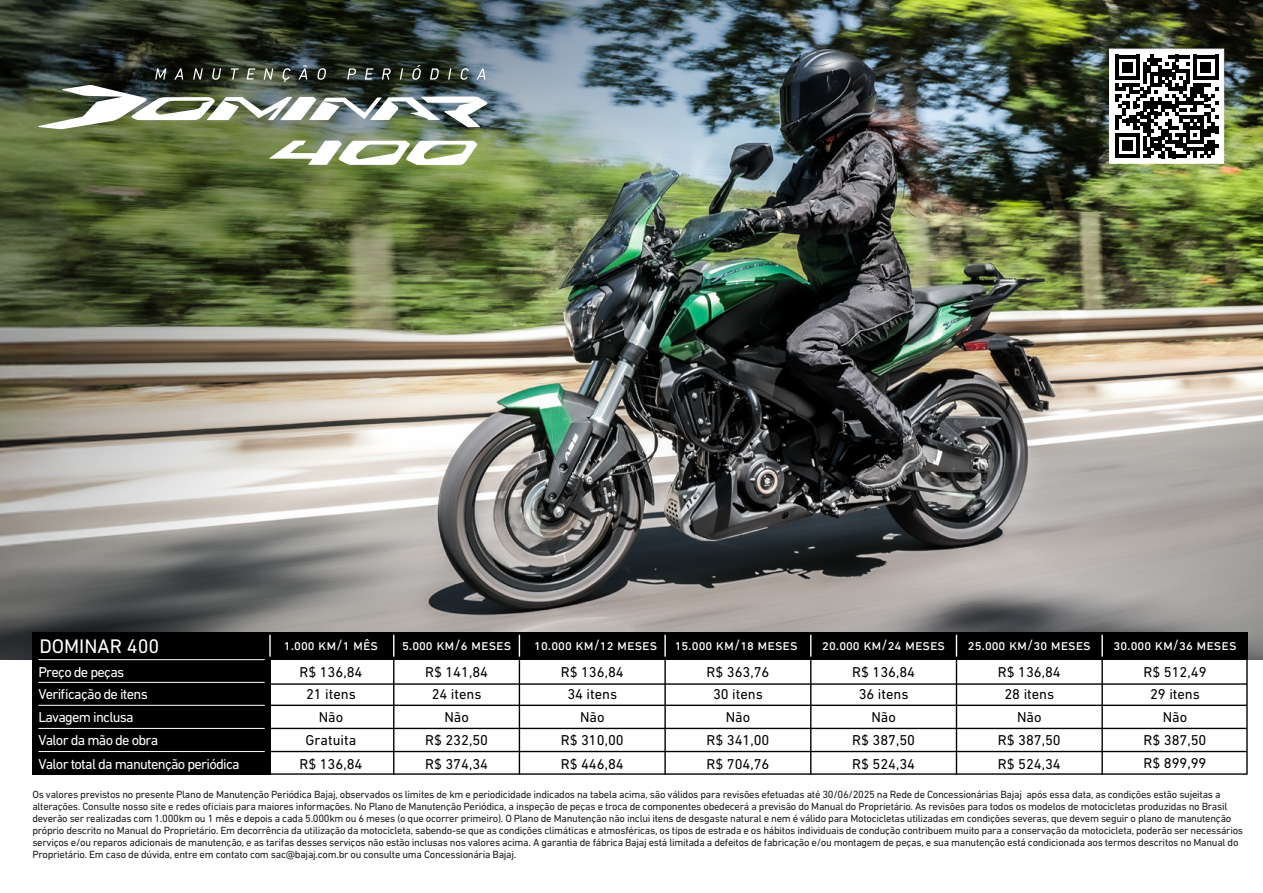
<style>
.page{position:relative;width:1263px;height:893px;background:#fff}
.page>*{position:absolute;margin:0;border:0;box-sizing:border-box;transform-origin:0 0}
.t1{font:19.95px "DIN Next LT Pro";color:#fff}
.t2{font:15px "DIN Next LT Pro";color:#fff}
.t3{font:14.55px/23.1px "DIN Next LT Pro";color:#000;text-align:center}
.t4{font:14.55px/23.1px "DIN Next LT Pro";letter-spacing:-.05em;color:#fff}
.t5{font:10.65px/12.1px "DIN Next LT Pro";letter-spacing:-.025em;color:#1d1d1b}
</style>
<div class="page">
<img style="left:1063px;top:0;width:200px;height:659px">
<img style="left:0;top:0;width:1063px;height:659px">
<hr style="left:1246px;top:638px;width:2px;height:137px;background:#000">
<div style="left:32px;top:632px;width:239px;height:143px;background:#000"></div>
<div style="left:32px;top:632px;width:1216px;height:28px;background:#000"></div>
<hr style="left:269px;top:635px;width:2px;height:22px;background:#fff">
<hr style="left:393px;top:635px;width:1px;height:140px;background:#000">
<svg style="left:393px;top:635px;width:1px;height:22px"></svg>
<hr style="left:519px;top:635px;width:1px;height:140px;background:#000">
<svg style="left:519px;top:635px;width:1px;height:22px"></svg>
<hr style="left:664px;top:638px;width:2px;height:137px;background:#000">
<hr style="left:664px;top:635px;width:2px;height:22px;background:#fff">
<hr style="left:810px;top:638px;width:1px;height:137px;background:#000">
<svg style="left:810px;top:635px;width:1px;height:22px"></svg>
<hr style="left:956px;top:638px;width:1px;height:137px;background:#000">
<svg style="left:956px;top:635px;width:1px;height:22px"></svg>
<hr style="left:1101px;top:638px;width:2px;height:137px;background:#000">
<hr style="left:1101px;top:635px;width:2px;height:22px;background:#fff">
<hr style="left:38px;top:705px;width:1209px;height:1px;background:#000">
<hr style="left:38px;top:683px;width:1209px;height:2px;background:#000">
<hr style="left:38px;top:728px;width:1209px;height:1px;background:#000">
<hr style="left:38px;top:751px;width:1209px;height:1px;background:#000">
<hr style="left:265px;top:773px;width:982px;height:2px;background:#000">
<hr style="left:38px;top:682px;width:227px;height:1px;background:#fff">
<hr style="left:38px;top:659px;width:227px;height:1px;background:#fff">
<hr style="left:38px;top:705px;width:227px;height:1px;background:#fff">
<hr style="left:38px;top:728px;width:227px;height:1px;background:#fff">
<hr style="left:38px;top:751px;width:227px;height:1px;background:#fff">
<img style="left:38px;top:65px;width:450px;height:64px">
<svg style="left:269px;top:141px;width:210px;height:24px"></svg>
<div style="left:1109px;top:49px;width:115px;height:114px;background:#fff;border:1px solid #fff"></div>
<svg style="left:1115px;top:55px;width:103px;height:103px"></svg>
<h1 class="t1" style="left:39px;top:635px;width:122px">DOMINAR 400</h1>
<h3 class="t4" style="left:38px;top:661px;width:111px;line-height:21.6px">Preço de peças<br>Verificação de itens</h3>
<h3 class="t4" style="left:38px;top:706px;width:203px">Lavagem inclusa<br>Valor da mão de obra<br>Valor total da manutenção periódica</h3>
<h2 class="t2" style="left:284px;top:636px;width:96px">1.000 km/1 mês</h2>
<h2 class="t2" style="left:402px;top:636px;width:111px">5.000 km/6 meses</h2>
<h2 class="t2" style="left:534px;top:636px;width:265px">10.000 km/12 meses 15.000 km/18 meses</h2>
<h2 class="t2" style="left:822px;top:636px;width:124px">20.000 km/24 meses</h2>
<h2 class="t2" style="left:968px;top:636px;width:124px">25.000 km/30 meses</h2>
<h2 class="t2" style="left:1113px;top:637px;width:124px">30.000 km/36 meses</h2>
<h3 class="t3" style="left:299px;top:661px;width:64px;line-height:21.6px">R$ 136,84<br>21 itens</h3>
<h3 class="t3" style="left:299px;top:706px;width:64px">Não<br>Gratuita<br>R$ 136,84</h3>
<h3 class="t3" style="left:425px;top:661px;width:64px;line-height:21.6px">R$ 141,84<br>24 itens</h3>
<h3 class="t3" style="left:425px;top:706px;width:64px">Não<br>R$ 232,50<br>R$ 374,34</h3>
<h3 class="t3" style="left:561px;top:661px;width:64px;line-height:21.6px">R$ 136,84<br>34 itens</h3>
<h3 class="t3" style="left:561px;top:705px;width:64px">Não<br>R$ 310,00<br>R$ 446,84</h3>
<h3 class="t3" style="left:706px;top:661px;width:64px;line-height:21.6px">R$ 363,76<br>30 itens</h3>
<h3 class="t3" style="left:706px;top:705px;width:64px">Não<br>R$ 341,00<br>R$ 704,76</h3>
<h3 class="t3" style="left:852px;top:661px;width:64px;line-height:21.6px">R$ 136,84<br>36 itens</h3>
<h3 class="t3" style="left:852px;top:705px;width:64px">Não<br>R$ 387,50<br>R$ 524,34</h3>
<h3 class="t3" style="left:998px;top:661px;width:64px;line-height:21.6px">R$ 136,84<br>28 itens</h3>
<h3 class="t3" style="left:998px;top:705px;width:64px">Não<br>R$ 387,50<br>R$ 524,34</h3>
<h3 class="t3" style="left:1143px;top:661px;width:64px;line-height:21.6px">R$ 512,49<br>29 itens</h3>
<h3 class="t3" style="left:1143px;top:705px;width:64px">Não<br>R$ 387,50<br>R$ 899,99</h3>
<p class="t5" style="left:32px;top:788px;width:1212px">Os valores previstos no presente Plano de Manutenção Periódica Bajaj, observados os limites de km e periodicidade indicados na tabela acima, são válidos para revisões efetuadas até 30/06/2025 na Rede de Concessionárias Bajaj após essa data, as condições estão sujeitas a alterações. Consulte nosso site e redes oficiais para maiores informações. No Plano de Manutenção Periódica, a inspeção de peças e troca de componentes obedecerá a previsão do Manual do Proprietário. As revisões para todos os modelos de motocicletas produzidas no Brasil deverão ser realizadas com 1.000km ou 1 mês e depois a cada 5.000km ou 6 meses (o que ocorrer primeiro). O Plano de Manutenção não inclui itens de desgaste natural e nem é válido para Motocicletas utilizadas em condições severas, que devem seguir o plano de manutenção próprio descrito no Manual do Proprietário. Em decorrência da utilização da motocicleta, sabendo-se que as condições climáticas e atmosféricas, os tipos de estrada e os hábitos individuais de condução contribuem muito para a conservação da motocicleta, poderão ser necessários serviços e/ou reparos adicionais de manutenção, e as tarifas desses serviços não estão inclusas nos valores acima. A garantia de fábrica Bajaj está limitada a defeitos de fabricação e/ou montagem de peças, e sua manutenção está condicionada aos termos descritos no Manual do Proprietário. Em caso de dúvida, entre em contato com sac@bajaj.com.br ou consulte uma Concessionária Bajaj.</p>
</div>
